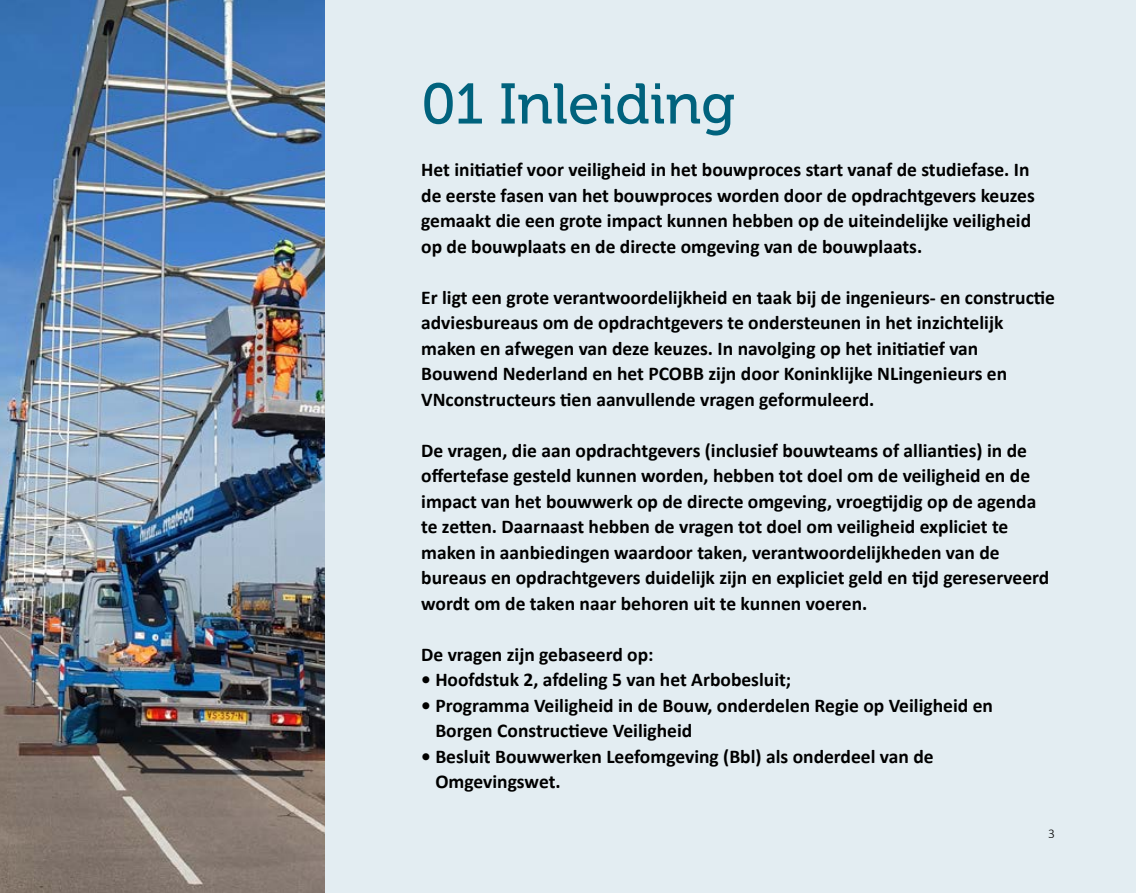
<style>
.page{position:relative;width:1136px;height:893px;background:#fff}
.page>*{position:absolute;margin:0;border:0;box-sizing:border-box;transform-origin:0 0}
.t1{font:57px "Museo 500";color:#00627d}
.t2{font:700 19.5px/25.5px "Calibri";color:#000}
.t3{font:300 13.5px "Calibri";color:#000}
</style>
<div class="page">
<div style="left:325px;top:0;width:810px;height:893px;background:#e3edf2"></div>
<img style="left:0;top:0;width:325px;height:893px">
<h1 class="t1" style="left:421px;top:73px;width:315px">01 Inleiding</h1>
<p class="t2" style="left:421px;top:157px;width:615px">Het initiatief voor veiligheid in het bouwproces start vanaf de studiefase. In de eerste fasen van het bouwproces worden door de opdrachtgevers keuzes gemaakt die een grote impact kunnen hebben op de uiteindelijke veiligheid op de bouwplaats en de directe omgeving van de bouwplaats.</p>
<p class="t2" style="left:421px;top:284px;width:635px">Er ligt een grote verantwoordelijkheid en taak bij de ingenieurs- en constructie adviesbureaus om de opdrachtgevers te ondersteunen in het inzichtelijk maken en afwegen van deze keuzes. In navolging op het initiatief van Bouwend Nederland en het PCOBB zijn door Koninklijke NLingenieurs en VNconstructeurs tien aanvullende vragen geformuleerd.</p>
<p class="t2" style="left:421px;top:437px;width:629px">De vragen, die aan opdrachtgevers (inclusief bouwteams of allianties) in de offertefase gesteld kunnen worden, hebben tot doel om de veiligheid en de impact van het bouwwerk op de directe omgeving, vroegtijdig op de agenda te zetten. Daarnaast hebben de vragen tot doel om veiligheid expliciet te maken in aanbiedingen waardoor taken, verantwoordelijkheden van de bureaus en opdrachtgevers duidelijk zijn en expliciet geld en tijd gereserveerd wordt om de taken naar behoren uit te kunnen voeren.</p>
<p class="t2" style="left:421px;top:641px;width:234px">De vragen zijn gebaseerd op:</p>
<p class="t2" style="left:421px;top:667px;width:371px">• Hoofdstuk 2, afdeling 5 van het Arbobesluit;</p>
<p class="t2" style="left:435px;top:692px;width:559px;text-indent:-14px">• Programma Veiligheid in de Bouw, onderdelen Regie op Veiligheid en<br>Borgen Constructieve Veiligheid</p>
<p class="t2" style="left:435px;top:743px;width:500px;text-indent:-14px">• Besluit Bouwwerken Leefomgeving (Bbl) als onderdeel van de<br>Omgevingswet.</p>
<p class="t3" style="left:1048px;top:825px;width:8px">3</p>
</div>
